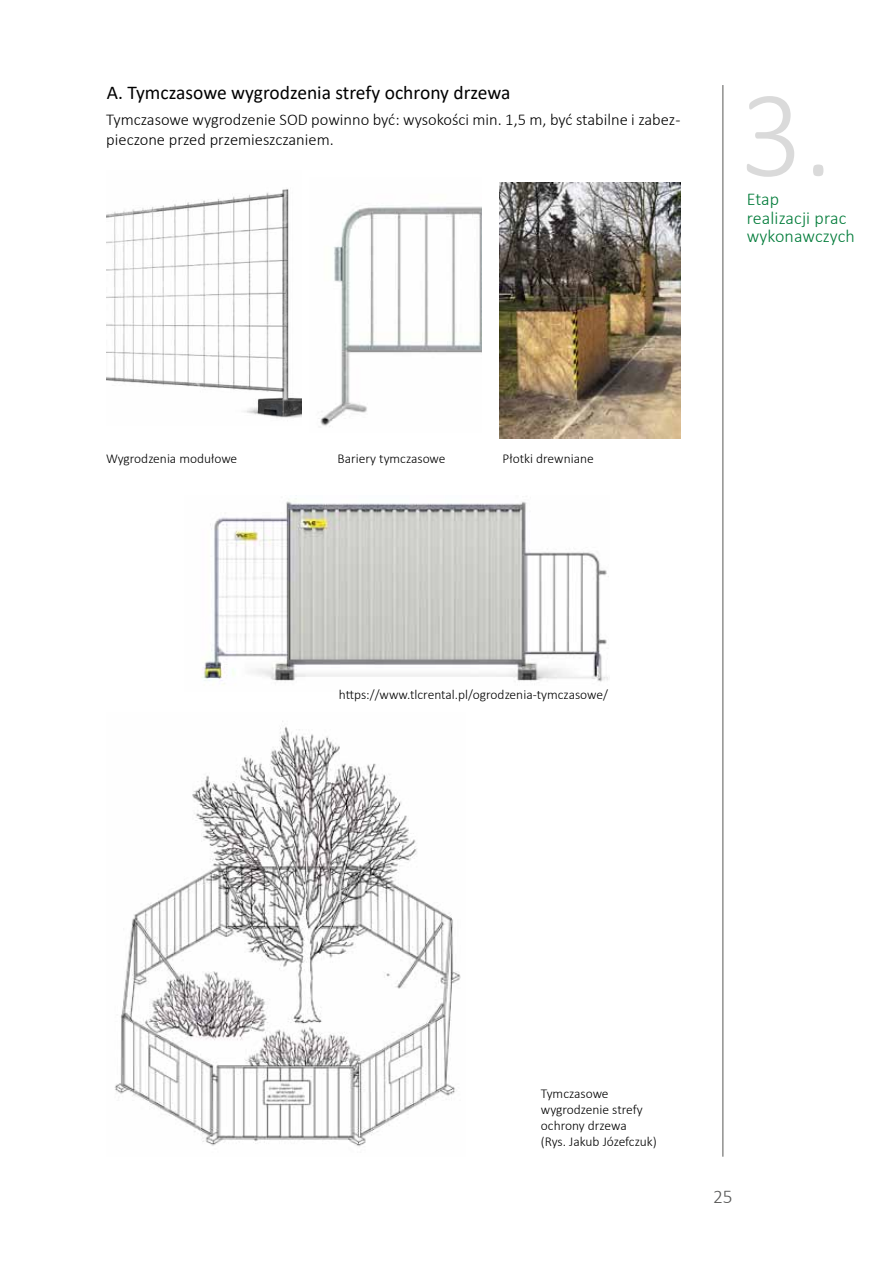
<style>
.page{position:relative;width:893px;height:1263px;background:#fff}
.page>*{position:absolute;margin:0;border:0;box-sizing:border-box;transform-origin:0 0}
.t1{font:300 124.5px "Calibri";color:#dadada}
.t2{font:19.5px "Calibri";color:#000}
.t3{font:300 19.5px "Calibri";color:#575756}
.t4{font:300 18px/18.6px "Calibri";letter-spacing:.01em;color:#007b39}
.t5{font:300 16.5px/19.8px "Calibri";color:#000}
.t6{font:300 13.5px/16.2px "Calibri";color:#000}
</style>
<div class="page">
<hr style="left:722px;top:85px;width:1px;height:1072px;background:#575756">
<img style="left:106px;top:189px;width:196px;height:229px">
<img style="left:318px;top:206px;width:163px;height:221px">
<img style="left:500px;top:183px;width:180px;height:255px">
<img style="left:114px;top:721px;width:347px;height:426px">
<img style="left:201px;top:501px;width:408px;height:184px">
<h2 class="t2" style="left:107px;top:79px;width:405px">A. Tymczasowe wygrodzenia strefy ochrony drzewa</h2>
<p class="t5" style="left:106px;top:110px;width:576px">Tymczasowe wygrodzenie SOD powinno być: wysokości min. 1,5 m, być stabilne i zabez&shy;pieczone przed przemieszczaniem.</p>
<h1 class="t1" style="left:740px;top:57px;width:95px">3.</h1>
<h3 class="t4" style="left:747px;top:190px;width:110px">Etap<br>realizacji prac wykonawczych</h3>
<p class="t6" style="left:106px;top:450px;width:132px">Wygrodzenia modułowe</p>
<p class="t6" style="left:338px;top:450px;width:109px">Bariery tymczasowe</p>
<p class="t6" style="left:503px;top:450px;width:93px">Płotki drewniane</p>
<p class="t6" style="left:339px;top:686px;width:271px">https://www.tlcrental.pl/ogrodzenia-tymczasowe/</p>
<p class="t6" style="left:541px;top:1085px;width:118px">Tymczasowe wygrodzenie strefy ochrony drzewa<br>(Rys. Jakub Józefczuk)</p>
<h2 class="t3" style="left:713px;top:1184px;width:21px">25</h2>
</div>
